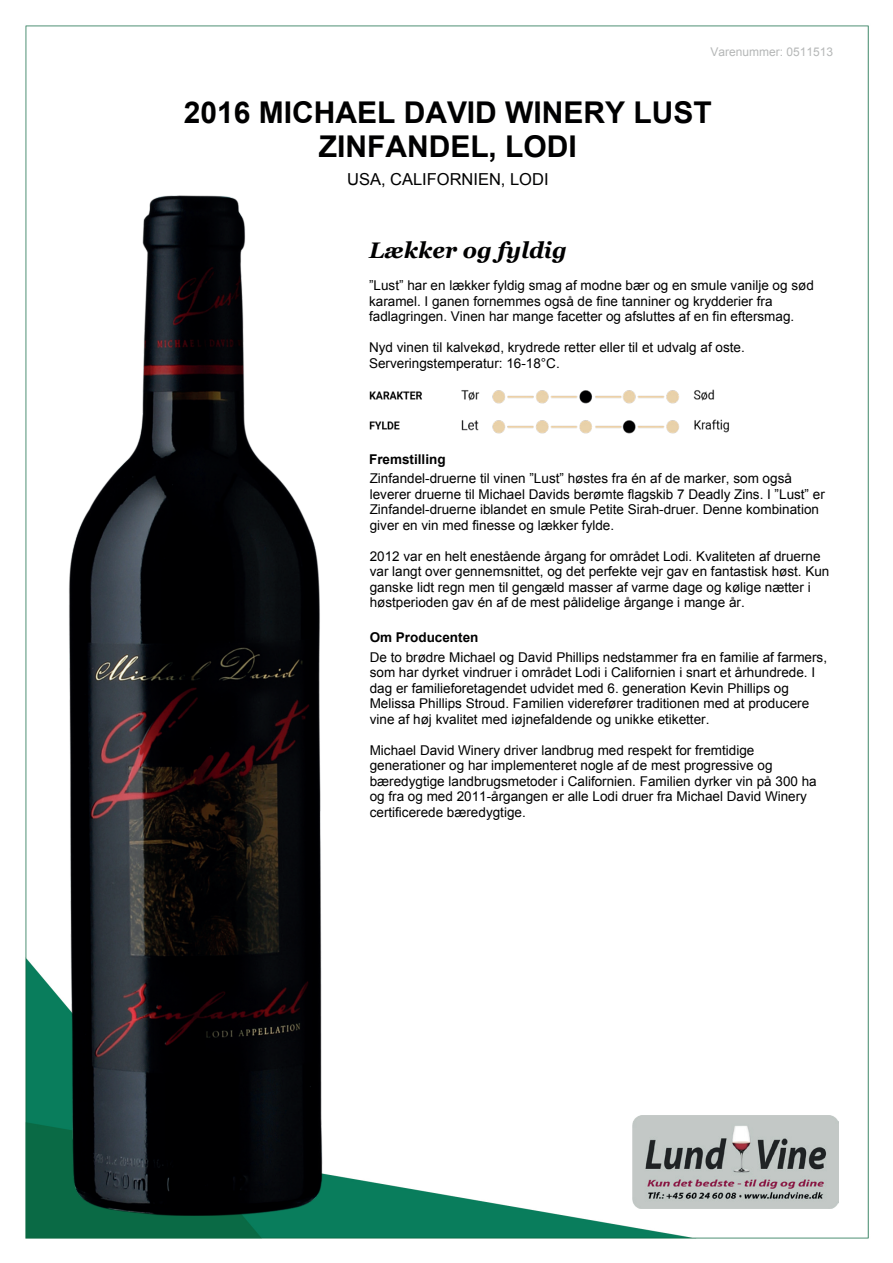
<style>
.page{position:relative;width:893px;height:1263px;background:#fff}
.page>*{position:absolute;margin:0;border:0;box-sizing:border-box;transform-origin:0 0}
.t1{font:700 30px/34.5px "Arial";color:#000001;text-align:center}
.t2{font:italic 700 22.5px "Georgia";color:#000001}
.t3{font:16.5px "Arial";color:#000001}
.t4{font:13.5px/15.5px "Arial";color:#000001}
.t5{font:700 13.5px "Arial";color:#000001}
.t6{font:12px "Arial";color:#b5b7b7}
</style>
<div class="page">
<img style="left:25px;top:25px;width:844px;height:1214px">
<img style="left:51px;top:196px;width:291px;height:1019px">
<img style="left:370px;top:413px;width:367px;height:28px">
<img style="left:370px;top:383px;width:367px;height:27px">
<div style="left:655px;top:1149px;width:206px;height:76px;background:#fff"></div>
<img style="left:632px;top:1115px;width:207px;height:94px">
<p class="t6" style="left:710px;top:44px;width:124px">Varenummer: 0511513</p>
<h1 class="t1" style="left:184px;top:96px;width:529px">2016 MICHAEL DAVID WINERY LUST<br>ZINFANDEL, LODI</h1>
<p class="t3" style="left:347px;top:169px;width:203px">USA, CALIFORNIEN, LODI</p>
<h2 class="t2" style="left:369px;top:236px;width:199px">Lækker og fyldig</h2>
<p class="t4" style="left:369px;top:278px;width:446px">”Lust” har en lækker fyldig smag af modne bær og en smule vanilje og sød karamel. I ganen fornemmes også de fine tanniner og krydderier fra fadlagringen. Vinen har mange facetter og afsluttes af en fin eftersmag.</p>
<p class="t4" style="left:369px;top:340px;width:377px">Nyd vinen til kalvekød, krydrede retter eller til et udvalg af oste.<br>Serveringstemperatur: 16-18°C.</p>
<p class="t5" style="left:369px;top:450px;width:78px">Fremstilling</p>
<p class="t4" style="left:370px;top:471px;width:457px">Zinfandel-druerne til vinen ”Lust” høstes fra én af de marker, som også leverer druerne til Michael Davids berømte flagskib 7 Deadly Zins. I ”Lust” er Zinfandel-druerne iblandet en smule Petite Sirah-druer. Denne kombination giver en vin med finesse og lækker fylde.</p>
<p class="t4" style="left:370px;top:548px;width:461px">2012 var en helt enestående årgang for området Lodi. Kvaliteten af druerne var langt over gennemsnittet, og det perfekte vejr gav en fantastisk høst. Kun ganske lidt regn men til gengæld masser af varme dage og kølige nætter i høstperioden gav én af de mest pålidelige årgange i mange år.</p>
<p class="t5" style="left:370px;top:628px;width:110px">Om Producenten</p>
<p class="t4" style="left:370px;top:649px;width:459px">De to brødre Michael og David Phillips nedstammer fra en familie af farmers, som har dyrket vindruer i området Lodi i Californien i snart et århundrede. I dag er familieforetagendet udvidet med 6. generation Kevin Phillips og Melissa Phillips Stroud. Familien viderefører traditionen med at producere vine af høj kvalitet med iøjnefaldende og unikke etiketter.</p>
<p class="t4" style="left:370px;top:742px;width:448px">Michael David Winery driver landbrug med respekt for fremtidige generationer og har implementeret nogle af de mest progressive og bæredygtige landbrugsmetoder i Californien. Familien dyrker vin på 300 ha og fra og med 2011-årgangen er alle Lodi druer fra Michael David Winery certificerede bæredygtige.</p>
</div>
